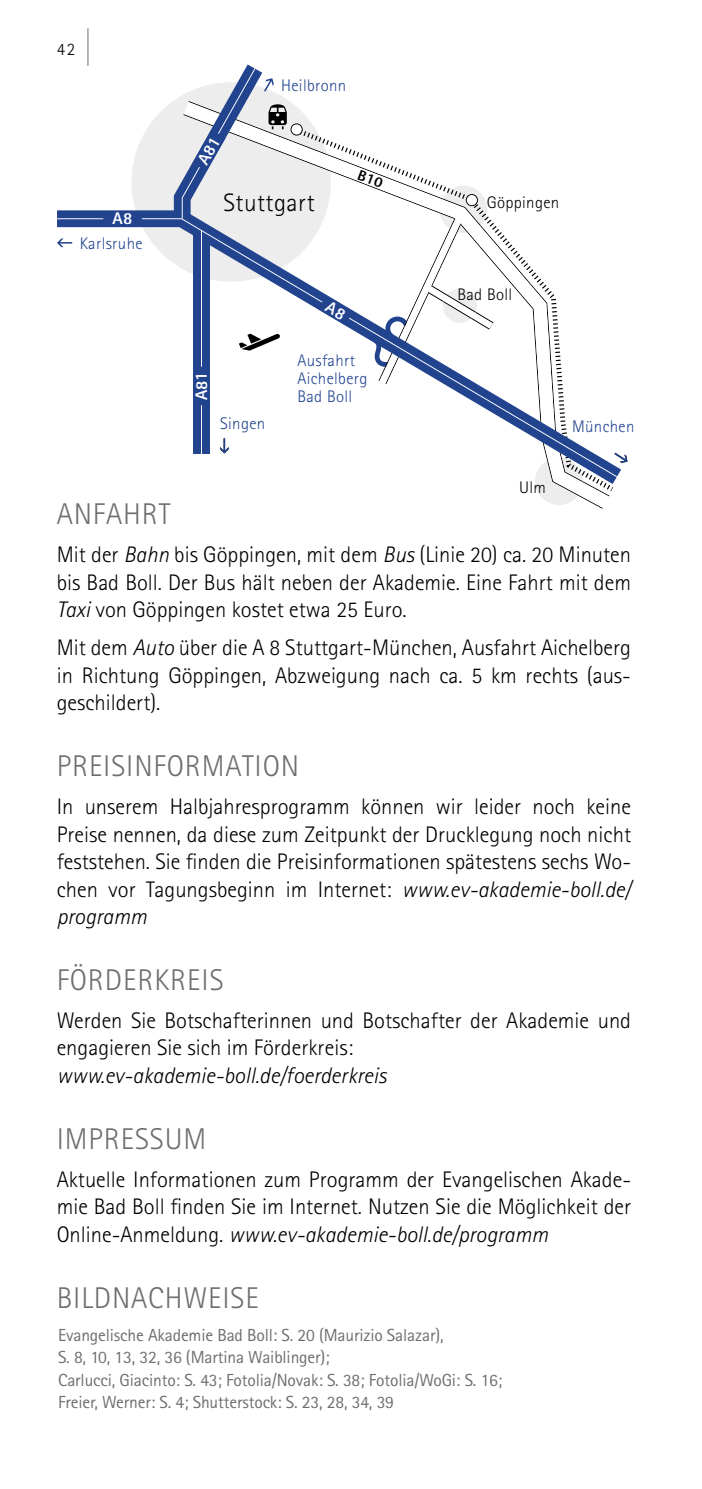
<style>
.page{position:relative;width:702px;height:1489px;background:#fff}
.page>*{position:absolute;margin:0;border:0;box-sizing:border-box;transform-origin:0 0}
.t1{font:300 30px "Rotis Sans Serif";letter-spacing:.03em;color:#706f6f}
.t2{font:300 25.25px "Rotis Sans Serif";letter-spacing:.02em;color:#000}
.t3{font:300 22.5px/27.5px "Rotis Sans Serif";color:#000;text-align:justify}
.t4{font:italic 300 22.5px "Rotis Sans Serif";color:#000}
.t5{font:17.5px/22.5px "Rotis Sans Serif";letter-spacing:-.01em;color:#706f6f}
.t6{font:300 17.5px "Rotis Sans Serif";color:#000}
.t7{font:300 16.75px/18px "Rotis Sans Serif";letter-spacing:.02em;color:#22448f}
.t8{font:300 16.75px "Rotis Sans Serif";letter-spacing:.02em;color:#000}
.t9{font:800 16.75px "Rotis Sans Serif";color:#fff}
.s1{font-style:italic}
</style>
<div class="page">
<hr style="left:87px;top:28px;width:1px;height:38px;background:#706f6f">
<div style="left:131px;top:82px;width:200px;height:200px;background:#ededed;border-radius:50%"></div>
<svg style="left:330px;top:141px;width:151px;height:53px"></svg>
<svg style="left:57px;top:210px;width:117px;height:8px"></svg>
<svg style="left:57px;top:218px;width:317px;height:236px"></svg>
<hr style="left:201px;top:231px;width:1px;height:223px;background:#fff">
<div style="left:195px;top:366px;width:15px;height:39px;background:#22448f"></div>
<div style="left:103px;top:213px;width:39px;height:14px;background:#22448f"></div>
<svg style="left:57px;top:238px;width:15px;height:9px"></svg>
<svg style="left:220px;top:438px;width:9px;height:15px"></svg>
<svg style="left:374px;top:194px;width:253px;height:314px"></svg>
<svg style="left:357px;top:170px;width:27px;height:18px"></svg>
<svg style="left:318px;top:297px;width:34px;height:28px"></svg>
<svg style="left:174px;top:64px;width:156px;height:155px"></svg>
<p class="t6" style="left:57px;top:39px;width:20px">42</p>
<p class="t9" style="left:113px;top:208px;width:21px">A8</p>
<p class="t7" style="left:80px;top:234px;width:64px">Karlsruhe</p>
<p class="t7" style="left:281px;top:76px;width:67px">Heilbronn</p>
<p class="t2" style="left:223px;top:188px;width:93px">Stuttgart</p>
<p class="t9" style="left:191px;top:400px;width:31px;rotate:-90deg">A81</p>
<p class="t7" style="left:220px;top:414px;width:47px">Singen</p>
<p class="t7" style="left:297px;top:351px;width:72px">Ausfahrt<br>Aichelberg<br>Bad Boll</p>
<p class="t8" style="left:486px;top:192px;width:74px">Göppingen</p>
<p class="t8" style="left:457px;top:284px;width:56px">Bad Boll</p>
<p class="t8" style="left:519px;top:477px;width:28px">Ulm</p>
<p class="t7" style="left:572px;top:417px;width:64px">München</p>
<h1 class="t1" style="left:57px;top:496px;width:115px">ANFAHRT</h1>
<p class="t3" style="left:57px;top:540px;width:576px">Mit der <span class="s1">Bahn</span> bis Göppingen, mit dem <span class="s1">Bus</span> (Linie 20) ca. 20 Minuten bis Bad Boll. Der Bus hält neben der Akademie. Eine Fahrt mit dem <span class="s1">Taxi</span> von Göppingen kostet etwa 25 Euro.</p>
<p class="t3" style="left:57px;top:634px;width:576px">Mit dem <span class="s1">Auto</span> über die A 8 Stuttgart-München, Ausfahrt Aichelberg in Richtung Göppingen, Abzweigung nach ca. 5 km rechts (aus&shy;geschildert).</p>
<h1 class="t1" style="left:57px;top:748px;width:244px">PREISINFORMATION</h1>
<p class="t3" style="left:57px;top:792px;width:576px">In unserem Halbjahresprogramm können wir leider noch keine Preise nennen, da diese zum Zeitpunkt der Drucklegung noch nicht feststehen. Sie finden die Preisinformationen spätestens sechs Wo&shy;chen vor Tagungsbeginn im Internet: <span class="s1">www.ev-akademie-boll.de/ programm</span></p>
<h1 class="t1" style="left:57px;top:962px;width:168px">FÖRDERKREIS</h1>
<p class="t3" style="left:57px;top:1006px;width:576px">Werden Sie Botschafterinnen und Botschafter der Akademie und engagieren Sie sich im Förderkreis:</p>
<p class="t4" style="left:57px;top:1062px;width:331px">www.ev-akademie-boll.de/foerderkreis</p>
<h1 class="t1" style="left:57px;top:1121px;width:151px">IMPRESSUM</h1>
<p class="t3" style="left:57px;top:1165px;width:576px">Aktuelle Informationen zum Programm der Evangelischen Akade&shy;mie Bad Boll finden Sie im Internet. Nutzen Sie die Möglichkeit der Online-Anmeldung. <span class="s1">www.ev-akademie-boll.de/programm</span></p>
<h1 class="t1" style="left:57px;top:1279px;width:203px">BILDNACHWEISE</h1>
<p class="t5" style="left:58px;top:1323px;width:446px">Evangelische Akademie Bad Boll: S. 20 (Maurizio Salazar),<br>S. 8, 10, 13, 32, 36 (Martina Waiblinger);<br>Carlucci, Giacinto: S. 43; Fotolia/Novak: S. 38; Fotolia/WoGi: S. 16; Freier, Werner: S. 4; Shutterstock: S. 23, 28, 34, 39</p>
</div>
